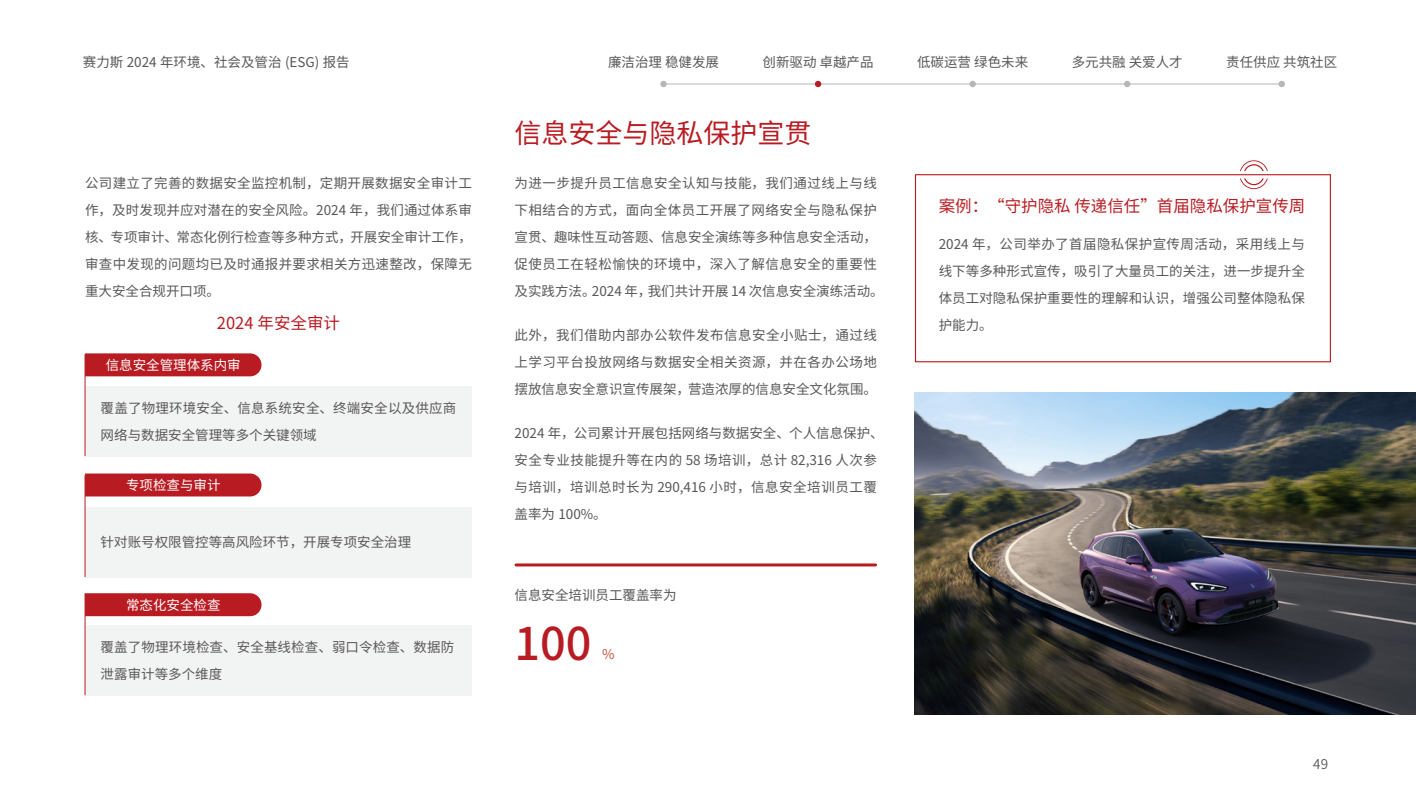
<style>
.page{position:relative;width:1416px;height:808px;background:#fff}
.page>*{position:absolute;margin:0;border:0;box-sizing:border-box;transform-origin:0 0}
.t1{font:500 45px "Source Han Sans CN";color:#b81c22}
.t2{font:27px "Source Han Sans CN";color:#b81c22}
.t3{font:16.5px "Source Han Sans CN";color:#b81c22}
.t4{font:13.5px/27px "Source Han Sans CN";letter-spacing:.005em;color:#595757;text-align:justify}
.t5{font:13.5px/27px "Source Han Sans CN";letter-spacing:.035em;color:#595757}
.t6{font:13.5px "Source Han Sans CN";color:#fff}
.t7{font:13.5px "Source Han Sans CN";color:#595757}
.t8{font:13.5px "Source Han Sans CN";color:#c45238}
</style>
<div class="page">
<hr style="left:663px;top:84px;width:619px;height:1px;background:#b5b6b6">
<div style="left:660px;top:81px;width:7px;height:6px;background:#b5b6b6;border-radius:50%"></div>
<svg style="left:815px;top:81px;width:6px;height:6px"></svg>
<div style="left:969px;top:81px;width:7px;height:6px;background:#b5b6b6;border-radius:50%"></div>
<svg style="left:1124px;top:81px;width:6px;height:6px"></svg>
<div style="left:1278px;top:81px;width:7px;height:6px;background:#b5b6b6;border-radius:50%"></div>
<div style="left:85px;top:625px;width:387px;height:70px;background:#f2f3f3"></div>
<hr style="left:85px;top:593px;width:1px;height:102px;background:#b81c22">
<div style="left:85px;top:386px;width:387px;height:70px;background:#f2f3f3"></div>
<div style="left:85px;top:507px;width:387px;height:70px;background:#f2f3f3"></div>
<div style="left:85px;top:593px;width:176px;height:23px;background:#b81c22"></div>
<div style="left:85px;top:353px;width:176px;height:23px;background:#b81c22"></div>
<div style="left:85px;top:473px;width:176px;height:23px;background:#b81c22"></div>
<svg style="left:1240px;top:178px;width:28px;height:11px"></svg>
<svg style="left:1240px;top:160px;width:28px;height:11px"></svg>
<div style="left:915px;top:174px;width:416px;height:188px;border:1px solid #b81c22"></div>
<hr style="left:516px;top:563px;width:360px;height:3px;background:#b81c22">
<hr style="left:85px;top:354px;width:1px;height:102px;background:#b81c22">
<hr style="left:85px;top:475px;width:1px;height:102px;background:#b81c22">
<img style="left:915px;top:392px;width:501px;height:322px">
<p class="t4" style="left:83px;top:49px;width:268px">赛力斯 2024 年环境、社会及管治 (ESG) 报告</p>
<p class="t4" style="left:608px;top:49px;width:113px">廉洁治理 稳健发展</p>
<p class="t4" style="left:763px;top:49px;width:113px">创新驱动 卓越产品</p>
<p class="t4" style="left:917px;top:49px;width:113px">低碳运营 绿色未来</p>
<p class="t4" style="left:1072px;top:49px;width:113px">多元共融 关爱人才</p>
<p class="t4" style="left:1226px;top:49px;width:113px">责任供应 共筑社区</p>
<p class="t4" style="left:85px;top:170px;width:388px">公司建立了完善的数据安全监控机制，定期开展数据安全审计工作，及时发现并应对潜在的安全风险。2024 年，我们通过体系审核、专项审计、常态化例行检查等多种方式，开展安全审计工作，审查中发现的问题均已及时通报并要求相关方迅速整改，保障无重大安全合规开口项。</p>
<p class="t3" style="left:217px;top:314px;width:125px">2024 年安全审计</p>
<p class="t6" style="left:106px;top:357px;width:136px">信息安全管理体系内审</p>
<p class="t4" style="left:101px;top:394px;width:357px">覆盖了物理环境安全、信息系统安全、终端安全以及供应商网络与数据安全管理等多个关键领域</p>
<p class="t6" style="left:126px;top:478px;width:96px">专项检查与审计</p>
<p class="t4" style="left:101px;top:529px;width:312px">针对账号权限管控等高风险环节，开展专项安全治理</p>
<p class="t6" style="left:126px;top:597px;width:96px">常态化安全检查</p>
<p class="t4" style="left:101px;top:634px;width:355px">覆盖了物理环境检查、安全基线检查、弱口令检查、数据防泄露审计等多个维度</p>
<h2 class="t2" style="left:514px;top:118px;width:298px">信息安全与隐私保护宣贯</h2>
<p class="t5" style="left:514px;top:170px;width:371px">为进一步提升员工信息安全认知与技能，我们通过线上与线下相结合的方式，面向全体员工开展了网络安全与隐私保护宣贯、趣味性互动答题、信息安全演练等多种信息安全活动，促使员工在轻松愉快的环境中，深入了解信息安全的重要性及实践方法。2024 年，我们共计开展 14 次信息安全演练活动。</p>
<p class="t4" style="left:514px;top:322px;width:364px">此外，我们借助内部办公软件发布信息安全小贴士，通过线上学习平台投放网络与数据安全相关资源，并在各办公场地摆放信息安全意识宣传展架，营造浓厚的信息安全文化氛围。</p>
<p class="t4" style="left:514px;top:420px;width:371px;text-align:left">2024 年，公司累计开展包括网络与数据安全、个人信息保护、安全专业技能提升等在内的 58 场培训，总计 82,316 人次参与培训，培训总时长为 290,416 小时，信息安全培训员工覆盖率为 100%。</p>
<p class="t4" style="left:514px;top:581px;width:163px">信息安全培训员工覆盖率为</p>
<h1 class="t1" style="left:514px;top:619px;width:78px">100</h1>
<p class="t8" style="left:602px;top:646px;width:14px">%</p>
<p class="t3" style="left:939px;top:197px;width:368px">案例：“守护隐私 传递信任”首届隐私保护宣传周</p>
<p class="t4" style="left:939px;top:230px;width:368px">2024 年，公司举办了首届隐私保护宣传周活动，采用线上与线下等多种形式宣传，吸引了大量员工的关注，进一步提升全体员工对隐私保护重要性的理解和认识，增强公司整体隐私保护能力。</p>
<p class="t7" style="left:1313px;top:757px;width:16px">49</p>
</div>
